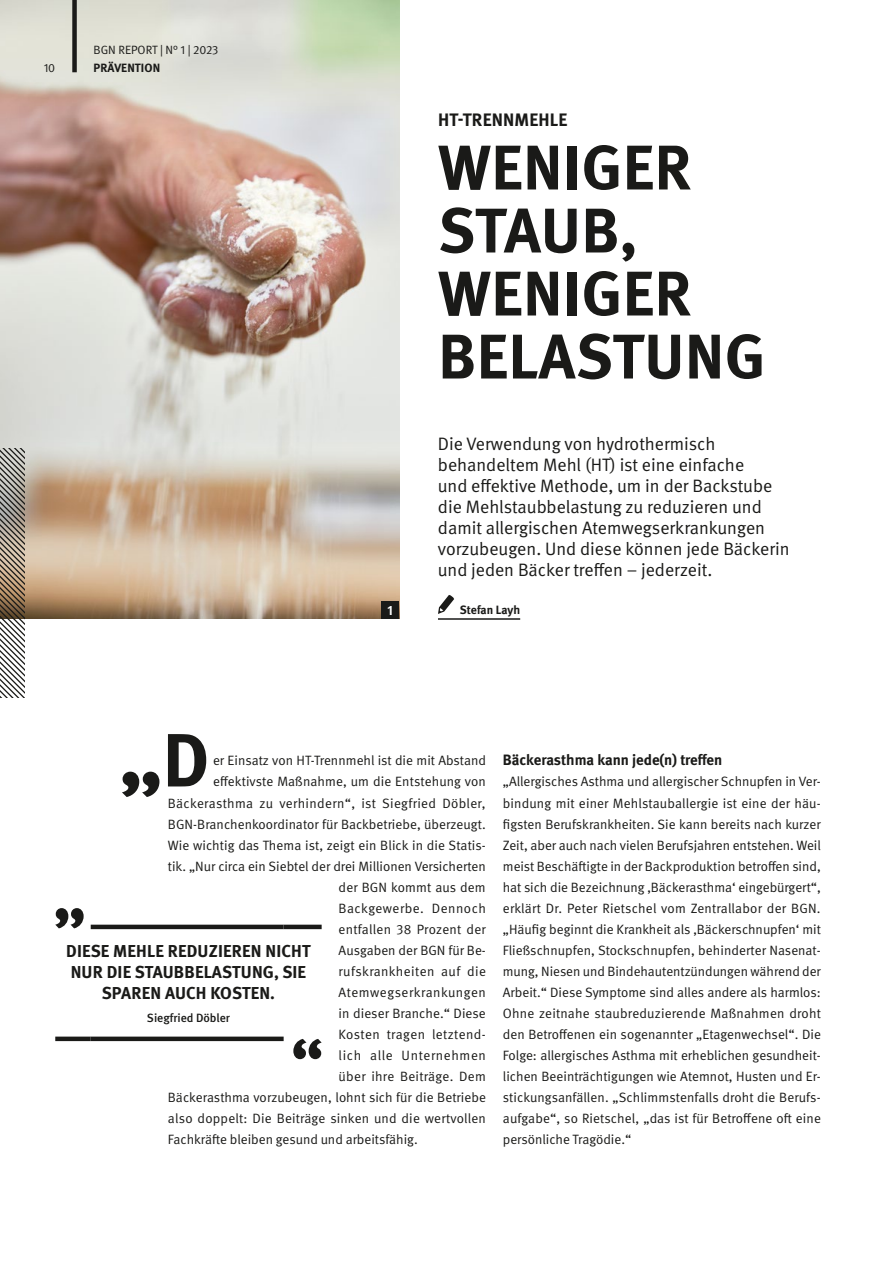
<style>
.page{position:relative;width:893px;height:1263px;background:#fff}
.page>*{position:absolute;margin:0;border:0;box-sizing:border-box;transform-origin:0 0}
.t1{font:700 75.3px "DGUV Meta";color:#1a1a18}
.t2{font:700 63px/63px "DGUV Meta";letter-spacing:.01em;color:#1a1a18}
.t3{font:18px/21px "DGUV Meta";color:#1a1a18}
.t4{font:700 18px "DGUV Meta";letter-spacing:.01em;color:#1a1a18}
.t5{font:700 17.25px/21px "DGUV Meta";letter-spacing:.01em;color:#1a1a18;text-align:center}
.t6{font:700 15px "DGUV Meta";letter-spacing:-.005em;color:#1a1a18}
.t7{font:13.5px/21px "DGUV Meta";letter-spacing:.005em;color:#1a1a18;text-align:justify}
.t8{font:13.5px "DGUV Meta";letter-spacing:.025em;color:#1a1a18}
.t9{font:13.5px "DGUV Meta";letter-spacing:.04em;color:#1a1a18}
.t10{font:13.5px "DGUV Meta";letter-spacing:.03em;color:#1a1a18}
.t11{font:13.5px "DGUV Meta";letter-spacing:.045em;color:#1a1a18}
.t12{font:700 13.5px "DGUV Meta";color:#fff}
.t13{font:700 12px "DGUV Meta";color:#1a1a18}
.t14{font:12px "DGUV Meta";color:#1a1a18}
.t15{font:500 12px "DGUV Meta";color:#1a1a18}
</style>
<div class="page">
<img style="left:0;top:0;width:400px;height:618px">
<hr style="left:438px;top:618px;width:82px;height:2px;background:#1a1a18">
<svg style="left:438px;top:595px;width:16px;height:19px"></svg>
<svg style="left:0;top:449px;width:25px;height:248px;background:#979087"></svg>
<svg style="left:122px;top:772px;width:37px;height:25px"></svg>
<div style="left:382px;top:601px;width:17px;height:17px;background:#1a1a18"></div>
<hr style="left:91px;top:925px;width:193px;height:4px;background:#1a1a18">
<hr style="left:284px;top:925px;width:38px;height:4px;background:#1a1a18">
<div style="left:55px;top:1036px;width:36px;height:5px;background:#1a1a18"></div>
<div style="left:91px;top:1036px;width:193px;height:5px;background:#1a1a18"></div>
<svg style="left:55px;top:908px;width:29px;height:20px"></svg>
<svg style="left:293px;top:1039px;width:29px;height:20px"></svg>
<div style="left:72px;top:0;width:5px;height:72px;background:#1a1a18"></div>
<p class="t14" style="left:94px;top:43px;width:126px">BGN REPORT | N° 1 | 2023</p>
<p class="t14" style="left:44px;top:61px;width:13px">10</p>
<p class="t13" style="left:94px;top:61px;width:68px">PRÄVENTION</p>
<h3 class="t4" style="left:438px;top:110px;width:131px">HT-TRENNMEHLE</h3>
<h2 class="t2" style="left:438px;top:138px;width:328px">WENIGER<br>STAUB,<br>WENIGER<br>BELASTUNG</h2>
<p class="t3" style="left:438px;top:433px;width:353px">Die Verwendung von hydrothermisch behandeltem Mehl (HT) ist eine einfache<br>und effektive Methode, um in der Backstube die Mehlstaubbelastung zu reduzieren und damit allergischen Atemwegserkrankungen vorzubeugen. Und diese können jede Bäckerin und jeden Bäcker treffen – jederzeit.</p>
<p class="t12" style="left:387px;top:602px;width:7px">1</p>
<p class="t13" style="left:460px;top:603px;width:62px">Stefan Layh</p>
<h1 class="t1" style="left:163px;top:715px;width:48px">D</h1>
<p class="t7" style="left:213px;top:750px;width:275px">er Einsatz von HT-Trennmehl ist die mit Abstand</p>
<p class="t7" style="left:213px;top:772px;width:274px">effektivste Maßnahme, um die Entstehung von</p>
<p class="t8" style="left:168px;top:795px;width:319px">Bäckerasthma zu verhindern“, ist Siegfried Döbler,</p>
<p class="t7" style="left:168px;top:814px;width:319px">BGN-Branchenkoordinator für Backbetriebe, überzeugt.</p>
<p class="t7" style="left:168px;top:835px;width:319px">Wie wichtig das Thema ist, zeigt ein Blick in die Statis-</p>
<p class="t7" style="left:168px;top:856px;width:319px">tik. „Nur circa ein Siebtel der drei Millionen Versicherten</p>
<p class="t7" style="left:339px;top:877px;width:149px">der BGN kommt aus dem</p>
<p class="t9" style="left:339px;top:900px;width:149px">Backgewerbe. Dennoch</p>
<p class="t7" style="left:339px;top:919px;width:149px">entfallen 38 Prozent der</p>
<p class="t7" style="left:339px;top:940px;width:149px">Ausgaben der BGN für Be-</p>
<p class="t10" style="left:339px;top:963px;width:149px">rufskrankheiten auf die</p>
<p class="t9" style="left:339px;top:984px;width:149px">Atemwegserkrankungen</p>
<p class="t7" style="left:339px;top:1003px;width:149px">in dieser Branche.“ Diese</p>
<p class="t8" style="left:339px;top:1026px;width:149px">Kosten tragen letztend-</p>
<p class="t11" style="left:339px;top:1047px;width:149px">lich alle Unternehmen</p>
<p class="t7" style="left:339px;top:1066px;width:149px">über ihre Beiträge. Dem</p>
<p class="t7" style="left:168px;top:1087px;width:319px">Bäckerasthma vorzubeugen, lohnt sich für die Betriebe</p>
<p class="t7" style="left:168px;top:1108px;width:319px">also doppelt: Die Beiträge sinken und die wertvollen</p>
<p class="t7" style="left:168px;top:1129px;width:251px">Fachkräfte bleiben gesund und arbeitsfähig.</p>
<p class="t5" style="left:66px;top:941px;width:246px">DIESE MEHLE REDUZIEREN NICHT<br>NUR DIE STAUBBELASTUNG, SIE<br>SPAREN AUCH KOSTEN.</p>
<p class="t15" style="left:147px;top:1011px;width:85px">Siegfried Döbler</p>
<p class="t6" style="left:503px;top:751px;width:221px">Bäckerasthma kann jede(n) treffen</p>
<p class="t7" style="left:503px;top:772px;width:320px">„Allergisches Asthma und allergischer Schnupfen in Ver&shy;bindung mit einer Mehlstauballergie ist eine der häu&shy;figsten Berufskrankheiten. Sie kann bereits nach kurzer Zeit, aber auch nach vielen Berufsjahren entstehen. Weil meist Beschäftigte in der Backproduktion betroffen sind, hat sich die Bezeichnung ‚Bäckerasthma‘ eingebürgert“, erklärt Dr. Peter Rietschel vom Zentrallabor der BGN. „Häufig beginnt die Krankheit als ‚Bäckerschnupfen‘ mit Fließschnupfen, Stockschnupfen, behinderter Nasenat&shy;mung, Niesen und Bindehautentzündungen während der Arbeit.“ Diese Symptome sind alles andere als harmlos:<br>Ohne zeitnahe staubreduzierende Maßnahmen droht den Betroffenen ein sogenannter „Etagenwechsel“. Die Folge: allergisches Asthma mit erheblichen gesundheit&shy;lichen Beeinträchtigungen wie Atemnot, Husten und Er&shy;stickungsanfällen. „Schlimmstenfalls droht die Berufs&shy;aufgabe“, so Rietschel, „das ist für Betroffene oft eine persönliche Tragödie.“</p>
</div>
